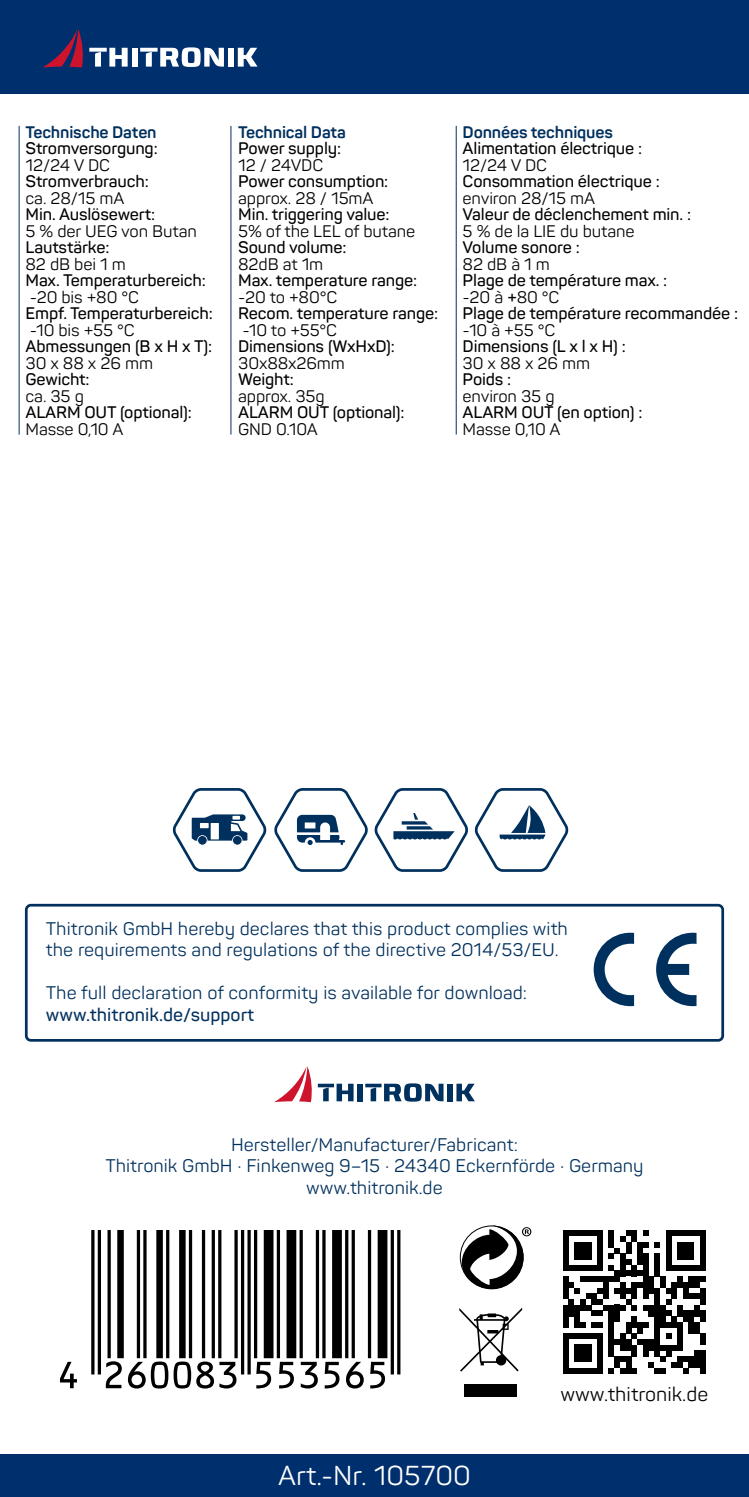
<style>
.page{position:relative;width:749px;height:1497px;background:#fff}
.page>*{position:absolute;margin:0;border:0;box-sizing:border-box;transform-origin:0 0}
.t1{font:27px "Panton";color:#fff}
.t2{font:19.5px "Panton";color:#000}
.t3{font:18px/21.6px "Panton";color:#00305d}
.t4{font:600 18px "Panton";color:#00305d}
.t5{font:600 16.5px "Panton";letter-spacing:-.01em;color:#000}
.t6{font:16.5px "Panton";letter-spacing:-.01em;color:#000}
.t7{font:700 16.5px "Panton";letter-spacing:-.01em;color:#00305d}
.s1{font-weight:600}
</style>
<div class="page">
<div style="left:0;top:0;width:748px;height:94px;background:#002f6e"></div>
<div style="left:0;top:1454px;width:748px;height:43px;background:#002f6e"></div>
<svg style="left:238px;top:48px;width:19px;height:19px"></svg>
<div style="left:228px;top:48px;width:6px;height:19px;background:#fff"></div>
<svg style="left:140px;top:47px;width:84px;height:20px"></svg>
<div style="left:131px;top:48px;width:6px;height:19px;background:#fff"></div>
<svg style="left:43px;top:29px;width:85px;height:39px"></svg>
<div style="left:464px;top:1384px;width:52px;height:13px;background:#000"></div>
<svg style="left:459px;top:1308px;width:63px;height:63px"></svg>
<div style="left:562px;top:1305px;width:6px;height:22px;background:#000"></div>
<div style="left:562px;top:1333px;width:6px;height:12px;background:#000"></div>
<div style="left:562px;top:1345px;width:6px;height:17px;background:#000"></div>
<div style="left:562px;top:1362px;width:6px;height:11px;background:#000"></div>
<div style="left:574px;top:1305px;width:6px;height:22px;background:#000"></div>
<div style="left:574px;top:1345px;width:6px;height:17px;background:#000"></div>
<svg style="left:580px;top:1322px;width:5px;height:5px"></svg>
<div style="left:580px;top:1345px;width:5px;height:17px;background:#000"></div>
<div style="left:585px;top:1345px;width:6px;height:17px;background:#000"></div>
<svg style="left:568px;top:1333px;width:29px;height:6px"></svg>
<svg style="left:568px;top:1367px;width:29px;height:6px"></svg>
<svg style="left:591px;top:1322px;width:11px;height:5px"></svg>
<div style="left:597px;top:1333px;width:5px;height:12px;background:#000"></div>
<div style="left:597px;top:1345px;width:5px;height:17px;background:#000"></div>
<div style="left:597px;top:1362px;width:5px;height:11px;background:#000"></div>
<div style="left:608px;top:1305px;width:6px;height:22px;background:#000"></div>
<div style="left:608px;top:1327px;width:6px;height:18px;background:#000"></div>
<div style="left:608px;top:1345px;width:6px;height:11px;background:#000"></div>
<div style="left:614px;top:1305px;width:5px;height:17px;background:#000"></div>
<div style="left:631px;top:1316px;width:6px;height:11px;background:#000"></div>
<div style="left:631px;top:1345px;width:6px;height:11px;background:#000"></div>
<svg style="left:608px;top:1356px;width:29px;height:17px"></svg>
<svg style="left:562px;top:1230px;width:86px;height:86px"></svg>
<div style="left:642px;top:1345px;width:6px;height:11px;background:#000"></div>
<div style="left:648px;top:1276px;width:6px;height:17px;background:#000"></div>
<div style="left:648px;top:1305px;width:6px;height:11px;background:#000"></div>
<svg style="left:654px;top:1242px;width:5px;height:6px"></svg>
<div style="left:654px;top:1253px;width:5px;height:12px;background:#000"></div>
<div style="left:654px;top:1265px;width:5px;height:11px;background:#000"></div>
<svg style="left:654px;top:1288px;width:5px;height:5px"></svg>
<div style="left:654px;top:1293px;width:5px;height:34px;background:#000"></div>
<div style="left:654px;top:1345px;width:5px;height:11px;background:#000"></div>
<div style="left:659px;top:1276px;width:6px;height:11px;background:#000"></div>
<div style="left:659px;top:1305px;width:6px;height:22px;background:#000"></div>
<svg style="left:648px;top:1356px;width:17px;height:17px"></svg>
<div style="left:665px;top:1230px;width:6px;height:35px;background:#000"></div>
<div style="left:665px;top:1345px;width:6px;height:11px;background:#000"></div>
<div style="left:671px;top:1316px;width:6px;height:11px;background:#000"></div>
<div style="left:677px;top:1242px;width:5px;height:17px;background:#000"></div>
<svg style="left:614px;top:1322px;width:68px;height:28px"></svg>
<div style="left:682px;top:1242px;width:6px;height:17px;background:#000"></div>
<div style="left:682px;top:1310px;width:6px;height:12px;background:#000"></div>
<div style="left:688px;top:1242px;width:6px;height:17px;background:#000"></div>
<div style="left:688px;top:1310px;width:6px;height:17px;background:#000"></div>
<svg style="left:671px;top:1230px;width:28px;height:6px"></svg>
<svg style="left:688px;top:1322px;width:11px;height:11px"></svg>
<div style="left:694px;top:1350px;width:5px;height:12px;background:#000"></div>
<svg style="left:671px;top:1356px;width:28px;height:17px"></svg>
<div style="left:699px;top:1230px;width:6px;height:35px;background:#000"></div>
<svg style="left:666px;top:1265px;width:39px;height:5px"></svg>
<svg style="left:665px;top:1276px;width:40px;height:40px"></svg>
<div style="left:699px;top:1293px;width:6px;height:12px;background:#000"></div>
<div style="left:699px;top:1310px;width:6px;height:12px;background:#000"></div>
<div style="left:699px;top:1333px;width:6px;height:12px;background:#000"></div>
<div style="left:699px;top:1350px;width:6px;height:12px;background:#000"></div>
<div style="left:699px;top:1362px;width:6px;height:11px;background:#000"></div>
<svg style="left:461px;top:1226px;width:70px;height:63px"></svg>
<div style="left:460px;top:1225px;width:63px;height:64px;border:1px solid #000;border-radius:50%"></div>
<svg style="left:60px;top:1230px;width:341px;height:158px"></svg>
<svg style="left:456px;top:1083px;width:18px;height:18px"></svg>
<div style="left:447px;top:1083px;width:5px;height:18px;background:#00305d"></div>
<svg style="left:365px;top:1083px;width:78px;height:18px"></svg>
<div style="left:357px;top:1083px;width:5px;height:18px;background:#00305d"></div>
<svg style="left:318px;top:1083px;width:35px;height:18px"></svg>
<svg style="left:274px;top:1066px;width:38px;height:36px"></svg>
<div style="left:25px;top:904px;width:698px;height:137px;border:3px solid #00305d;border-radius:5px"></div>
<svg style="left:593px;top:933px;width:41px;height:73px"></svg>
<svg style="left:656px;top:933px;width:40px;height:73px"></svg>
<hr style="left:19px;top:126px;width:1px;height:308px;background:#00305d">
<hr style="left:230px;top:126px;width:1px;height:308px;background:#00305d">
<hr style="left:455px;top:126px;width:1px;height:308px;background:#00305d">
<svg style="left:172px;top:788px;width:397px;height:84px"></svg>
<p class="t7" style="left:26px;top:121px;width:133px">Technische Daten</p>
<p class="t5" style="left:26px;top:138px;width:134px">Stromversorgung:</p>
<p class="t6" style="left:26px;top:155px;width:86px">12/24 V DC</p>
<p class="t5" style="left:26px;top:171px;width:125px">Stromverbrauch:</p>
<p class="t6" style="left:26px;top:188px;width:100px">ca. 28/15 mA</p>
<p class="t5" style="left:26px;top:204px;width:131px">Min. Auslösewert:</p>
<p class="t6" style="left:26px;top:221px;width:173px">5 % der UEG von Butan</p>
<p class="t5" style="left:26px;top:237px;width:86px">Lautstärke:</p>
<p class="t6" style="left:26px;top:254px;width:102px">82 dB bei 1 m</p>
<p class="t5" style="left:26px;top:270px;width:182px">Max. Temperaturbereich:</p>
<p class="t6" style="left:30px;top:287px;width:111px">-20 bis +80 °C</p>
<p class="t5" style="left:26px;top:303px;width:189px">Empf. Temperaturbereich:</p>
<p class="t6" style="left:30px;top:320px;width:107px">-10 bis +55 °C</p>
<p class="t5" style="left:26px;top:336px;width:188px">Abmessungen (B x H x T):</p>
<p class="t6" style="left:26px;top:353px;width:129px">30 x 88 x 26 mm</p>
<p class="t5" style="left:26px;top:369px;width:66px">Gewicht:</p>
<p class="t6" style="left:26px;top:386px;width:60px">ca. 35 g</p>
<p class="t5" style="left:26px;top:402px;width:168px">ALARM OUT (optional):</p>
<p class="t6" style="left:26px;top:419px;width:99px">Masse 0,10 A</p>
<p class="t7" style="left:238px;top:121px;width:109px">Technical Data</p>
<p class="t5" style="left:238px;top:138px;width:104px">Power supply:</p>
<p class="t6" style="left:238px;top:155px;width:87px">12 / 24VDC</p>
<p class="t5" style="left:238px;top:171px;width:152px">Power consumption:</p>
<p class="t6" style="left:238px;top:188px;width:137px">approx. 28 / 15mA</p>
<p class="t5" style="left:238px;top:204px;width:153px">Min. triggering value:</p>
<p class="t6" style="left:238px;top:221px;width:179px">5% of the LEL of butane</p>
<p class="t5" style="left:238px;top:237px;width:110px">Sound volume:</p>
<p class="t6" style="left:238px;top:254px;width:87px">82dB at 1m</p>
<p class="t5" style="left:238px;top:270px;width:180px">Max. temperature range:</p>
<p class="t6" style="left:238px;top:287px;width:101px">-20 to +80°C</p>
<p class="t5" style="left:238px;top:303px;width:201px">Recom. temperature range:</p>
<p class="t6" style="left:242px;top:320px;width:96px">-10 to +55°C</p>
<p class="t5" style="left:238px;top:336px;width:158px">Dimensions (WxHxD):</p>
<p class="t6" style="left:238px;top:353px;width:108px">30x88x26mm</p>
<p class="t5" style="left:238px;top:369px;width:57px">Weight:</p>
<p class="t6" style="left:238px;top:386px;width:88px">approx. 35g</p>
<p class="t5" style="left:238px;top:402px;width:168px">ALARM OUT (optional):</p>
<p class="t6" style="left:238px;top:419px;width:81px">GND 0.10A</p>
<p class="t7" style="left:462px;top:121px;width:152px">Données techniques</p>
<p class="t5" style="left:462px;top:138px;width:181px">Alimentation électrique :</p>
<p class="t6" style="left:462px;top:155px;width:86px">12/24 V DC</p>
<p class="t5" style="left:462px;top:171px;width:198px">Consommation électrique :</p>
<p class="t6" style="left:462px;top:188px;width:134px">environ 28/15 mA</p>
<p class="t5" style="left:462px;top:204px;width:230px">Valeur de déclenchement min. :</p>
<p class="t6" style="left:462px;top:221px;width:173px">5 % de la LIE du butane</p>
<p class="t5" style="left:462px;top:237px;width:119px">Volume sonore :</p>
<p class="t6" style="left:462px;top:254px;width:89px">82 dB à 1 m</p>
<p class="t5" style="left:462px;top:270px;width:206px">Plage de température max. :</p>
<p class="t6" style="left:462px;top:287px;width:98px">-20 à <span class="s1">+</span>80 °C</p>
<p class="t5" style="left:462px;top:303px;width:277px">Plage de température recommandée :</p>
<p class="t6" style="left:462px;top:320px;width:94px">-10 à +55 °C</p>
<p class="t5" style="left:462px;top:336px;width:165px">Dimensions (L x l x H) :</p>
<p class="t6" style="left:462px;top:353px;width:129px">30 x 88 x 26 mm</p>
<p class="t5" style="left:462px;top:369px;width:50px">Poids :</p>
<p class="t6" style="left:462px;top:386px;width:93px">environ 35 g</p>
<p class="t5" style="left:462px;top:402px;width:181px">ALARM OUT (en option) :</p>
<p class="t6" style="left:462px;top:419px;width:99px">Masse 0,10 A</p>
<p class="t3" style="left:46px;top:917px;width:523px">Thitronik GmbH hereby declares that this product complies with the requirements and regulations of the directive 2014/53/EU.</p>
<p class="t3" style="left:46px;top:982px;width:482px">The full declaration of conformity is available for download:</p>
<p class="t4" style="left:46px;top:1003px;width:210px">www.thitronik.de/support</p>
<p class="t3" style="left:231px;top:1133px;width:288px">Hersteller/Manufacturer/Fabricant:</p>
<p class="t3" style="left:105px;top:1155px;width:539px">Thitronik GmbH · Finkenweg 9–15 · 24340 Eckernförde · Germany</p>
<p class="t3" style="left:306px;top:1176px;width:138px">www.thitronik.de</p>
<p class="t1" style="left:278px;top:1459px;width:194px">Art.-Nr. 105700</p>
<p class="t2" style="left:560px;top:1382px;width:149px">www.thitronik.de</p>
</div>
